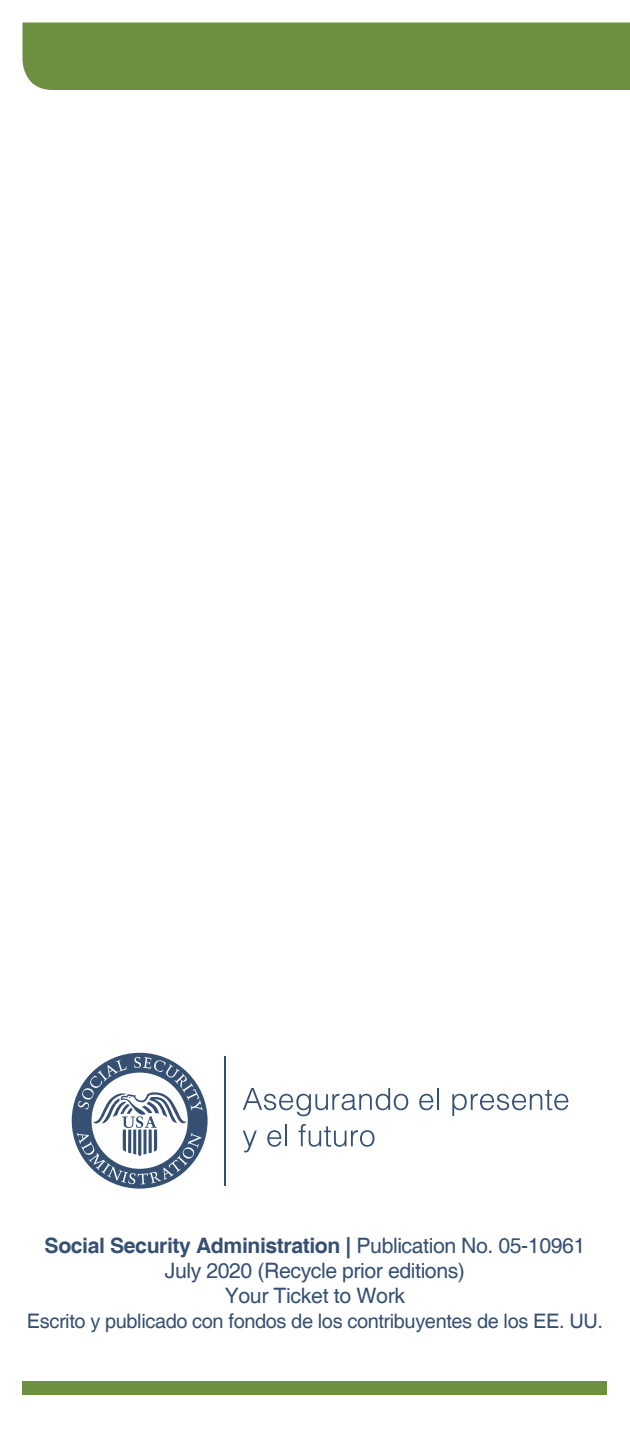
<style>
.page{position:relative;width:630px;height:1440px;background:#fff}
.page>*{position:absolute;margin:0;border:0;box-sizing:border-box;transform-origin:0 0}
.t1{font:700 21.25px "Helvetica";letter-spacing:-.02em;color:#355073}
.t2{font:21.25px "Helvetica";letter-spacing:-.02em;color:#355073}
.t3{font:20px "Helvetica";letter-spacing:-.02em;color:#355073}
.s1{font-weight:400}
</style>
<div class="page">
<div style="left:22px;top:22px;width:608px;height:68px;background:#6f8f40"></div>
<div style="left:22px;top:1382px;width:586px;height:13px;background:#6f8f40"></div>
<div style="left:72px;top:1053px;width:136px;height:136px;background:#355073;border-radius:50%"></div>
<svg style="left:77px;top:1057px;width:126px;height:127px"></svg>
<hr style="left:224px;top:1056px;width:2px;height:130px;background:#355073">
<svg style="left:243px;top:1088px;width:165px;height:28px"></svg>
<svg style="left:419px;top:1094px;width:14px;height:16px"></svg>
<hr style="left:437px;top:1088px;width:2px;height:22px;background:#355073">
<svg style="left:452px;top:1090px;width:116px;height:26px"></svg>
<svg style="left:243px;top:1131px;width:14px;height:21px"></svg>
<svg style="left:267px;top:1130px;width:14px;height:17px"></svg>
<hr style="left:285px;top:1124px;width:2px;height:22px;background:#355073">
<svg style="left:299px;top:1124px;width:76px;height:23px"></svg>
<p class="t1" style="left:45px;top:1233px;width:542px">Social Security Administration | <span class="s1">Publication No. 05-10961</span></p>
<p class="t2" style="left:165px;top:1259px;width:302px">July 2020 (Recycle prior editions)</p>
<p class="t2" style="left:225px;top:1284px;width:182px">Your Ticket to Work</p>
<p class="t3" style="left:27px;top:1310px;width:578px">Escrito y publicado con fondos de los contribuyentes de los EE. UU.</p>
</div>
